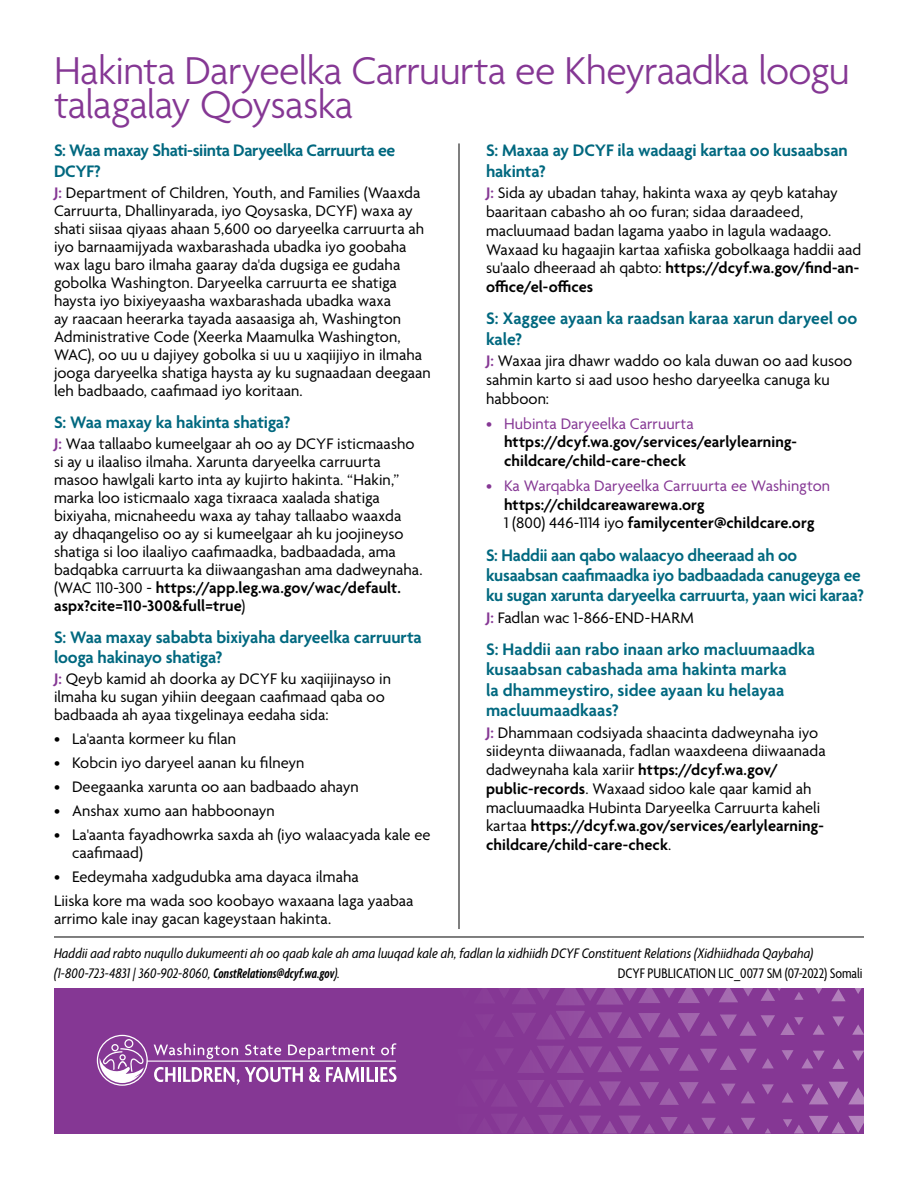
<style>
.page{position:relative;width:918px;height:1188px;background:#fff}
.page>*{position:absolute;margin:0;border:0;box-sizing:border-box;transform-origin:0 0}
.t1{font:300 42px/34.5px "Agenda";letter-spacing:-.02em;color:#853794}
.t2{font:600 18px/20.2px "Agenda";letter-spacing:-.01em;color:#00687f}
.t3{font:16.5px/18px "Agenda";color:#000}
.t4{font:600 16.5px/18.8px "Agenda";letter-spacing:.005em;color:#000}
.t5{font:16.5px "Agenda";letter-spacing:.005em;color:#853794}
.t6{font:italic condensed 15px/19.5px "Agenda";letter-spacing:.005em;color:#000}
.t7{font:condensed 15px "Agenda";color:#000}
.s1{font-weight:600;color:#853794}
.s2{font-weight:600}
.s3{font-weight:400}
.s4{font-family:"Agenda Semibold Extra Cond";font-stretch:normal}
</style>
<div class="page">
<div style="left:54px;top:988px;width:810px;height:145px;background:#853794"></div>
<svg style="left:661px;top:1117px;width:33px;height:16px"></svg>
<svg style="left:782px;top:1092px;width:12px;height:11px"></svg>
<svg style="left:782px;top:1050px;width:12px;height:10px"></svg>
<svg style="left:762px;top:1084px;width:12px;height:11px"></svg>
<svg style="left:765px;top:1128px;width:6px;height:5px"></svg>
<svg style="left:741px;top:1118px;width:14px;height:12px"></svg>
<svg style="left:724px;top:1125px;width:9px;height:8px"></svg>
<svg style="left:701px;top:1118px;width:15px;height:12px"></svg>
<svg style="left:507px;top:1046px;width:267px;height:27px"></svg>
<svg style="left:507px;top:988px;width:246px;height:17px"></svg>
<svg style="left:507px;top:1114px;width:148px;height:19px"></svg>
<svg style="left:507px;top:1080px;width:248px;height:27px"></svg>
<svg style="left:783px;top:1116px;width:81px;height:17px"></svg>
<svg style="left:801px;top:1082px;width:63px;height:22px"></svg>
<svg style="left:802px;top:1051px;width:22px;height:17px"></svg>
<svg style="left:852px;top:1024px;width:12px;height:11px"></svg>
<svg style="left:832px;top:1059px;width:12px;height:10px"></svg>
<svg style="left:832px;top:1016px;width:12px;height:11px"></svg>
<svg style="left:852px;top:1051px;width:12px;height:10px"></svg>
<svg style="left:813px;top:1024px;width:12px;height:11px"></svg>
<svg style="left:794px;top:992px;width:10px;height:8px"></svg>
<svg style="left:761px;top:988px;width:20px;height:13px"></svg>
<svg style="left:507px;top:1011px;width:297px;height:29px"></svg>
<svg style="left:815px;top:988px;width:7px;height:6px"></svg>
<svg style="left:831px;top:989px;width:15px;height:12px"></svg>
<svg style="left:855px;top:988px;width:7px;height:6px"></svg>
<svg style="left:154px;top:1067px;width:21px;height:15px"></svg>
<hr style="left:178px;top:1067px;width:3px;height:15px;background:#fff">
<svg style="left:183px;top:1067px;width:120px;height:18px"></svg>
<svg style="left:309px;top:1067px;width:50px;height:15px"></svg>
<hr style="left:361px;top:1067px;width:3px;height:15px;background:#fff">
<svg style="left:367px;top:1067px;width:7px;height:15px"></svg>
<hr style="left:375px;top:1067px;width:3px;height:15px;background:#fff">
<svg style="left:380px;top:1067px;width:17px;height:15px"></svg>
<hr style="left:147px;top:1061px;width:249px;height:1px;background:#fff">
<svg style="left:154px;top:1043px;width:84px;height:16px"></svg>
<svg style="left:245px;top:1044px;width:36px;height:11px"></svg>
<svg style="left:288px;top:1045px;width:87px;height:14px"></svg>
<svg style="left:381px;top:1043px;width:15px;height:12px"></svg>
<div style="left:97px;top:1035px;width:51px;height:51px;border:1px solid #fff;border-radius:50%"></div>
<div style="left:124px;top:1039px;width:9px;height:9px;border:1px solid #fff;border-radius:50%"></div>
<div style="left:111px;top:1044px;width:8px;height:7px;border:1px solid #fff;border-radius:50%"></div>
<svg style="left:100px;top:1047px;width:46px;height:36px"></svg>
<hr style="left:459px;top:143px;width:1px;height:786px;background:#000">
<hr style="left:54px;top:937px;width:810px;height:1px;background:#000">
<h1 class="t1" style="left:54px;top:55px;width:797px">Hakinta Daryeelka Carruurta ee Kheyraadka loogu talagalay Qoysaska</h1>
<p class="t2" style="left:54px;top:142px;width:343px">S: Waa maxay Shati-siinta Daryeelka Carruurta ee<br>DCYF?</p>
<p class="t3" style="left:54px;top:184px;width:378px"><span class="s1">J:</span> Department of Children, Youth, and Families (Waaxda Carruurta, Dhallinyarada, iyo Qoysaska, DCYF) waxa ay shati siisaa qiyaas ahaan 5,600 oo daryeelka carruurta ah iyo barnaamijyada waxbarashada ubadka iyo goobaha wax lagu baro ilmaha gaaray da'da dugsiga ee gudaha gobolka Washington. Daryeelka carruurta ee shatiga haysta iyo bixiyeyaasha waxbarashada ubadka waxa<br>ay raacaan heerarka tayada aasaasiga ah, Washington Administrative Code (Xeerka Maamulka Washington, WAC), oo uu u dajiyey gobolka si uu u xaqiijiyo in ilmaha jooga daryeelka shatiga haysta ay ku sugnaadaan deegaan leh badbaado, caafimaad iyo koritaan.</p>
<p class="t2" style="left:54px;top:413px;width:238px">S: Waa maxay ka hakinta shatiga?</p>
<p class="t3" style="left:54px;top:436px;width:370px"><span class="s1">J:</span> Waa tallaabo kumeelgaar ah oo ay DCYF isticmaasho si ay u ilaaliso ilmaha. Xarunta daryeelka carruurta masoo hawlgali karto inta ay kujirto hakinta. “Hakin,” marka loo isticmaalo xaga tixraaca xaalada shatiga bixiyaha, micnaheedu waxa ay tahay tallaabo waaxda<br>ay dhaqangeliso oo ay si kumeelgaar ah ku joojineyso shatiga si loo ilaaliyo caafimaadka, badbaadada, ama badqabka carruurta ka diiwaangashan ama dadweynaha. (WAC 110-300 - <span class="s2">https://app.leg.wa.gov/wac/default. aspx?cite=110-300&amp;full=true</span>)</p>
<p class="t2" style="left:54px;top:628px;width:369px">S: Waa maxay sababta bixiyaha daryeelka carruurta looga hakinayo shatiga?</p>
<p class="t3" style="left:54px;top:671px;width:339px"><span class="s1">J:</span> Qeyb kamid ah doorka ay DCYF ku xaqiijinayso in ilmaha ku sugan yihiin deegaan caafimaad qaba oo badbaada ah ayaa tixgelinaya eedaha sida:</p>
<p class="t3" style="left:54px;top:731px;width:184px">• La'aanta kormeer ku filan</p>
<p class="t3" style="left:54px;top:755px;width:252px">• Kobcin iyo daryeel aanan ku filneyn</p>
<p class="t3" style="left:54px;top:779px;width:306px">• Deegaanka xarunta oo aan badbaado ahayn</p>
<p class="t3" style="left:54px;top:803px;width:222px">• Anshax xumo aan habboonayn</p>
<p class="t3" style="left:72px;top:827px;width:360px;text-indent:-18px">• La'aanta fayadhowrka saxda ah (iyo walaacyada kale ee caafimaad)</p>
<p class="t3" style="left:54px;top:866px;width:361px;line-height:24px">• Eedeymaha xadgudubka ama dayaca ilmaha<br>Liiska kore ma wada soo koobayo waxaana laga yaabaa</p>
<p class="t3" style="left:54px;top:911px;width:279px">arrimo kale inay gacan kageystaan hakinta.</p>
<p class="t2" style="left:486px;top:142px;width:363px">S: Maxaa ay DCYF ila wadaagi kartaa oo kusaabsan hakinta?</p>
<p class="t3" style="left:486px;top:185px;width:377px;line-height:18.8px"><span class="s1">J:</span> Sida ay ubadan tahay, hakinta waxa ay qeyb katahay baaritaan cabasho ah oo furan; sidaa daraadeed, macluumaad badan lagama yaabo in lagula wadaago.<br>Waxaad ku hagaajin kartaa xafiiska gobolkaaga haddii aad su'aalo dheeraad ah qabto: <span class="s2">https://dcyf.wa.gov/find-an&shy;office/el-offices</span></p>
<p class="t2" style="left:486px;top:310px;width:373px">S: Xaggee ayaan ka raadsan karaa xarun daryeel oo kale?</p>
<p class="t3" style="left:486px;top:353px;width:368px;line-height:18.8px"><span class="s1">J:</span> Waxaa jira dhawr waddo oo kala duwan oo aad kusoo sahmin karto si aad usoo hesho daryeelka canuga ku habboon:</p>
<p class="t5" style="left:486px;top:414px;width:209px">• Hubinta Daryeelka Carruurta</p>
<p class="t4" style="left:504px;top:434px;width:295px">https://dcyf.wa.gov/services/earlylearning&shy;childcare/child-care-check</p>
<p class="t5" style="left:486px;top:477px;width:346px">• Ka Warqabka Daryeelka Carruurta ee Washington</p>
<p class="t4" style="left:504px;top:496px;width:312px">https://childcareawarewa.org<br><span class="s3">1 (800) 446-1114 iyo</span> familycenter@childcare.org</p>
<p class="t2" style="left:486px;top:546px;width:379px">S: Haddii aan qabo walaacyo dheeraad ah oo kusaabsan caafimaadka iyo badbaadada canugeyga ee ku sugan xarunta daryeelka carruurta, yaan wici karaa?</p>
<p class="t3" style="left:486px;top:610px;width:209px"><span class="s1">J:</span> Fadlan wac 1-866-END-HARM</p>
<p class="t2" style="left:486px;top:640px;width:331px">S: Haddii aan rabo inaan arko macluumaadka kusaabsan cabashada ama hakinta marka<br>la dhammeystiro, sidee ayaan ku helayaa macluumaadkaas?</p>
<p class="t3" style="left:486px;top:724px;width:341px;line-height:18.8px"><span class="s1">J:</span> Dhammaan codsiyada shaacinta dadweynaha iyo siideynta diiwaanada, fadlan waaxdeena diiwaanada dadweynaha kala xariir <span class="s2">https://dcyf.wa.gov/ public-records</span>. Waxaad sidoo kale qaar kamid ah macluumaadka Hubinta Daryeelka Carruurta kaheli kartaa <span class="s2">https://dcyf.wa.gov/services/earlylearning&shy;childcare/child-care-check</span>.</p>
<p class="t6" style="left:54px;top:944px;width:761px">Haddii aad rabto nuqullo dukumeenti ah oo qaab kale ah ama luuqad kale ah, fadlan la xidhiidh DCYF Constituent Relations (Xidhiidhada Qaybaha) (1-800-723-4831 | 360-902-8060, <span class="s4">ConstRelations@dcyf.wa.gov</span>).</p>
<p class="t7" style="left:618px;top:965px;width:246px">DCYF PUBLICATION LIC_0077 SM (07-2022) Somali</p>
</div>
